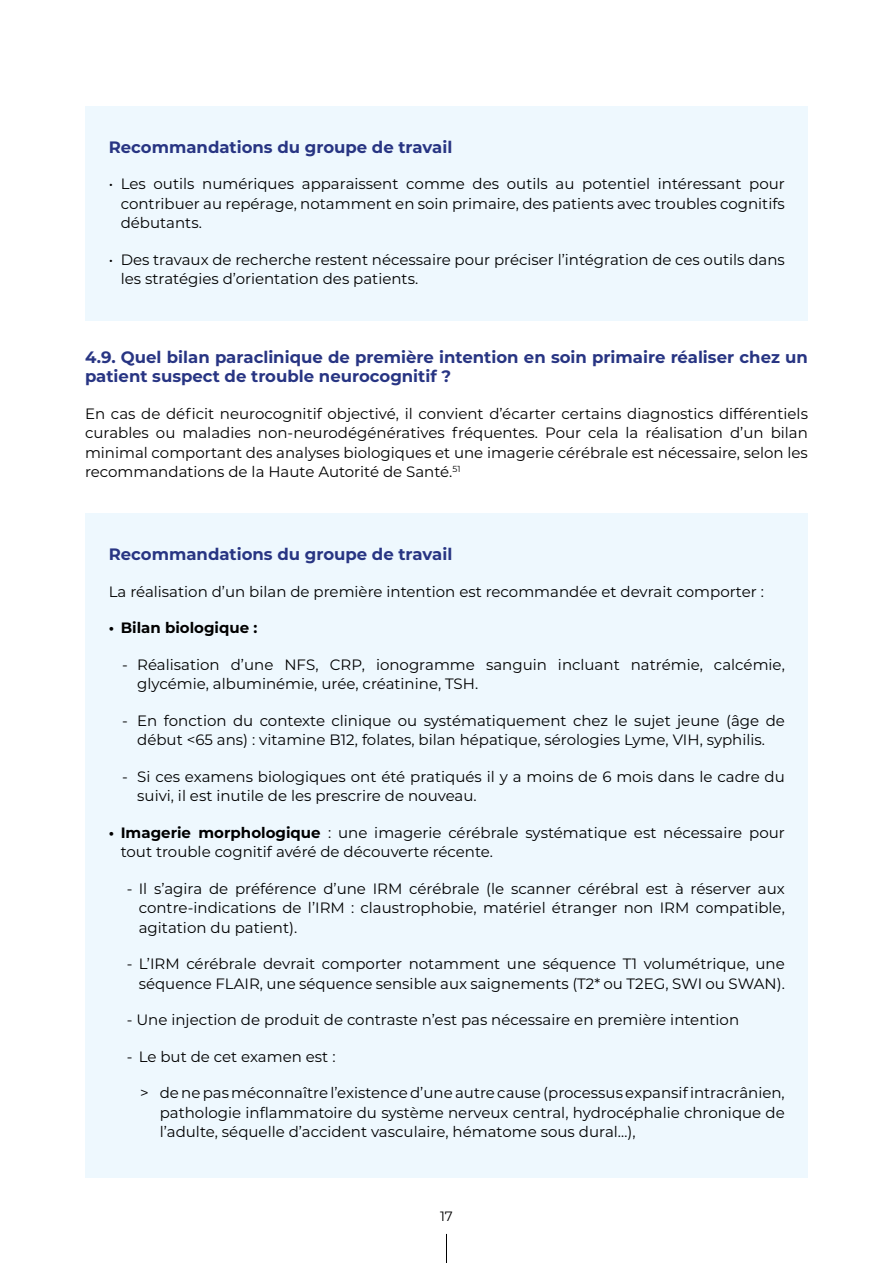
<style>
.page{position:relative;width:893px;height:1263px;background:#fff}
.page>*{position:absolute;margin:0;border:0;box-sizing:border-box;transform-origin:0 0}
.t1{font:700 16.5px/19.5px "Montserrat";color:#283583}
.t2{font:15px/19.5px "Montserrat";color:#000;text-align:justify}
.t3{font:700 15px "Montserrat";color:#000}
.t4{font:13.5px "Montserrat";color:#000}
.s1{font-weight:700}
</style>
<div class="page">
<svg style="left:446px;top:1234px;width:1px;height:29px"></svg>
<div style="left:85px;top:106px;width:723px;height:215px;background:#eef8fe"></div>
<div style="left:85px;top:514px;width:723px;height:664px;background:#eef8fe"></div>
<p class="t1" style="left:109px;top:136px;width:345px">Recommandations du groupe de travail</p>
<p class="t2" style="left:121px;top:174px;width:666px;text-indent:-12px">• Les outils numériques apparaissent comme des outils au potentiel intéressant pour contribuer au repérage, notamment en soin primaire, des patients avec troubles cognitifs débutants.</p>
<p class="t2" style="left:121px;top:249px;width:666px;text-indent:-12px">• Des travaux de recherche restent nécessaire pour préciser l’intégration de ces outils dans les stratégies d’orientation des patients.</p>
<p class="t1" style="left:85px;top:346px;width:724px">4.9. Quel bilan paraclinique de première intention en soin primaire réaliser chez un patient suspect de trouble neurocognitif ?</p>
<p class="t2" style="left:85px;top:403px;width:724px">En cas de déficit neurocognitif objectivé, il convient d’écarter certains diagnostics différentiels curables ou maladies non-neurodégénératives fréquentes. Pour cela la réalisation d’un bilan minimal comportant des analyses biologiques et une imagerie cérébrale est nécessaire, selon les recommandations de la Haute Autorité de Santé.<sup>51</sup></p>
<p class="t1" style="left:109px;top:544px;width:345px">Recommandations du groupe de travail</p>
<p class="t2" style="left:109px;top:581px;width:657px">La réalisation d’un bilan de première intention est recommandée et devrait comporter :</p>
<p class="t3" style="left:109px;top:617px;width:150px">• Bilan biologique :</p>
<p class="t2" style="left:137px;top:654px;width:649px;text-indent:-15px">- Réalisation d’une NFS, CRP, ionogramme sanguin incluant natrémie, calcémie, glycémie, albuminémie, urée, créatinine, TSH.</p>
<p class="t2" style="left:122px;top:710px;width:664px;text-align:center">- En fonction du contexte clinique ou systématiquement chez le sujet jeune (âge de début &lt;65 ans) : vitamine B12, folates, bilan hépatique, sérologies Lyme, VIH, syphilis.</p>
<p class="t2" style="left:137px;top:766px;width:649px;text-indent:-15px">- Si ces examens biologiques ont été pratiqués il y a moins de 6 mois dans le cadre du suivi, il est inutile de les prescrire de nouveau.</p>
<p class="t2" style="left:121px;top:822px;width:666px;text-indent:-12px"><span class="s1">• Imagerie morphologique</span> : une imagerie cérébrale systématique est nécessaire pour tout trouble cognitif avéré de découverte récente.</p>
<p class="t2" style="left:139px;top:878px;width:648px;text-indent:-12px">- Il s’agira de préférence d’une IRM cérébrale (le scanner cérébral est à réserver aux contre-indications de l’IRM : claustrophobie, matériel étranger non IRM compatible, agitation du patient).</p>
<p class="t2" style="left:127px;top:953px;width:660px;text-align:right">- L’IRM cérébrale devrait comporter notamment une séquence T1 volumétrique, une séquence FLAIR, une séquence sensible aux saignements (T2* ou T2EG, SWI ou SWAN).</p>
<p class="t2" style="left:127px;top:1009px;width:614px">- Une injection de produit de contraste n’est pas nécessaire en première intention</p>
<p class="t2" style="left:127px;top:1046px;width:210px">- Le but de cet examen est :</p>
<p class="t2" style="left:160px;top:1082px;width:627px;text-indent:-20px">&gt; de ne pas méconnaître l’existence d’une autre cause (processus expansif intracrânien, pathologie inflammatoire du système nerveux central, hydrocéphalie chronique de l’adulte, séquelle d’accident vasculaire, hématome sous dural…),</p>
<p class="t4" style="left:440px;top:1207px;width:14px">17</p>
</div>
